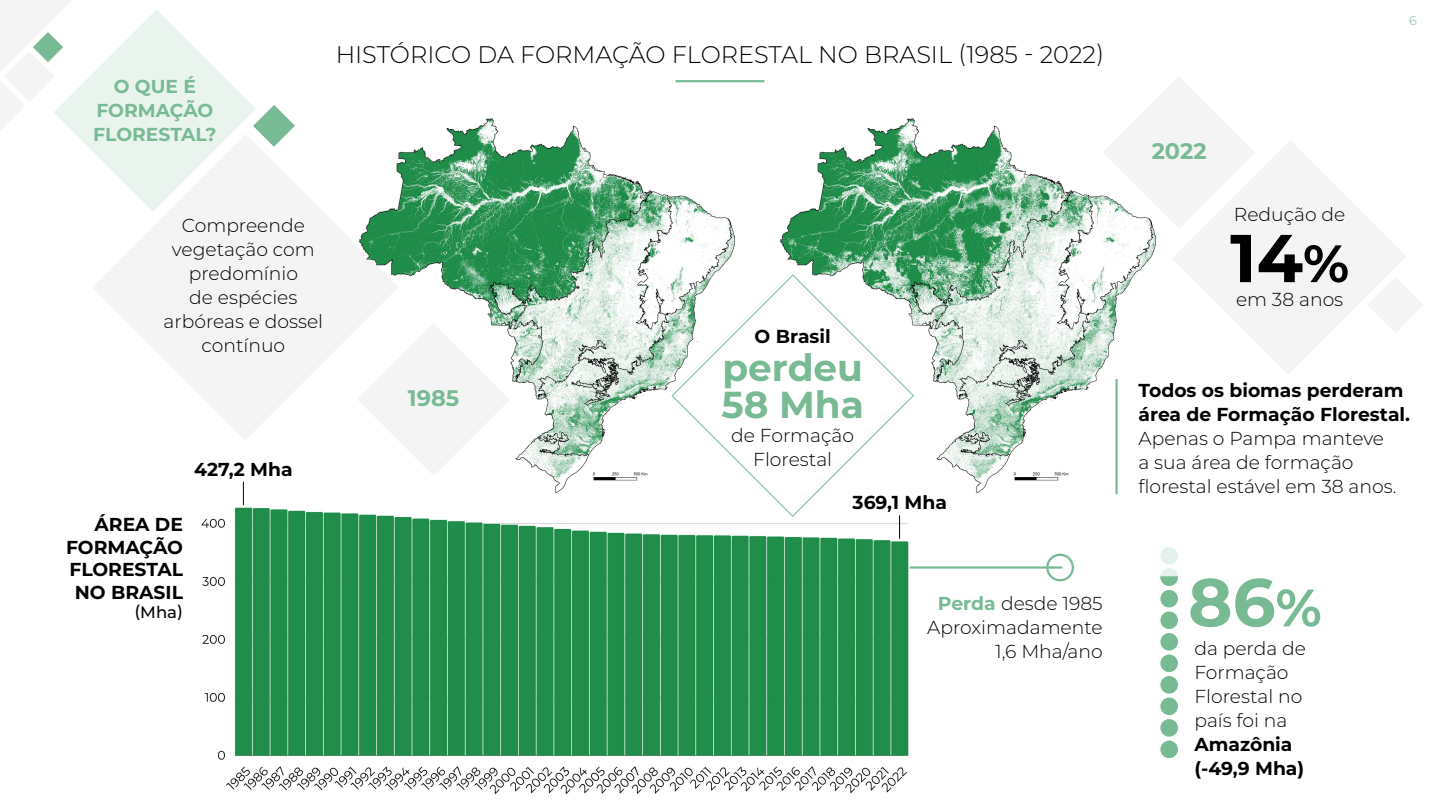
<style>
.page{position:relative;width:1440px;height:810px;background:#fff}
.page>*{position:absolute;margin:0;border:0;box-sizing:border-box;transform-origin:0 0}
.t1{font:700 67.5px "Montserrat";color:#000}
.t2{font:700 67.5px "Montserrat";color:#78ba94}
.t3{font:700 37.5px/37.5px "Montserrat";color:#78ba94}
.t4{font:300 24px "Montserrat";color:#000}
.t5{font:700 22.5px "Montserrat";color:#78ba94}
.t6{font:300 18.75px/24px "Montserrat";color:#000;text-align:center}
.t7{font:700 18.75px/22.5px "Montserrat";color:#000}
.t8{font:700 18.75px/24px "Montserrat";color:#78ba94;text-align:center}
.t9{font:500 16.5px "Montserrat";color:#000}
.t10{font:300 12.75px "Montserrat";color:#78ba94}
.s1{font-weight:700;color:#78ba94}
.s2{font-size:52.5px}
</style>
<div class="page">
<hr style="left:676px;top:80px;width:88px;height:2px;background:#78ba94">
<img style="left:202px;top:493px;width:708px;height:301px">
<img style="left:357px;top:118px;width:378px;height:376px">
<img style="left:780px;top:118px;width:376px;height:375px">
<svg style="left:93px;top:134px;width:306px;height:305px;fill:#f4f4f4"></svg>
<svg style="left:1173px;top:141px;width:233px;height:233px;fill:#f4f4f4"></svg>
<svg style="left:1367px;top:277px;width:55px;height:56px"></svg>
<div style="left:1160px;top:741px;width:18px;height:17px;background:#78ba94;border-radius:50%"></div>
<div style="left:1160px;top:719px;width:18px;height:18px;background:#78ba94;border-radius:50%"></div>
<div style="left:1160px;top:698px;width:18px;height:17px;background:#78ba94;border-radius:50%"></div>
<div style="left:1160px;top:676px;width:18px;height:18px;background:#78ba94;border-radius:50%"></div>
<div style="left:1160px;top:655px;width:18px;height:17px;background:#78ba94;border-radius:50%"></div>
<div style="left:1160px;top:611px;width:18px;height:18px;background:#78ba94;border-radius:50%"></div>
<div style="left:1160px;top:590px;width:18px;height:18px;background:#78ba94;border-radius:50%"></div>
<div style="left:1160px;top:547px;width:18px;height:17px;background:#e3f2eb;border-radius:50%"></div>
<svg style="left:1160px;top:568px;width:18px;height:18px"></svg>
<div style="left:1160px;top:633px;width:18px;height:18px;background:#78ba94;border-radius:50%"></div>
<svg style="left:357px;top:323px;width:153px;height:153px"></svg>
<svg style="left:1103px;top:77px;width:153px;height:152px"></svg>
<hr style="left:1115px;top:379px;width:3px;height:115px;background:#78ba94">
<div style="left:1046px;top:554px;width:28px;height:27px;border:2px solid #78ba94;border-radius:50%"></div>
<hr style="left:910px;top:566px;width:152px;height:3px;background:#78ba94">
<svg style="left:671px;top:274px;width:243px;height:243px"></svg>
<svg style="left:0;top:0;width:295px;height:212px"></svg>
<svg style="left:243px;top:482px;width:1px;height:23px"></svg>
<svg style="left:899px;top:515px;width:1px;height:24px"></svg>
<p class="t8" style="left:93px;top:73px;width:125px">O QUE É<br>FORMAÇÃO<br>FLORESTAL?</p>
<p class="t4" style="left:336px;top:38px;width:770px">HISTÓRICO DA FORMAÇÃO FLORESTAL NO BRASIL (1985 - 2022)</p>
<p class="t6" style="left:164px;top:212px;width:161px">Compreende vegetação com predomínio<br>de espécies arbóreas e dossel contínuo</p>
<p class="t7" style="left:194px;top:457px;width:100px">427,2 Mha</p>
<p class="t7" style="left:66px;top:512px;width:119px;text-align:right">ÁREA DE<br>FORMAÇÃO<br>FLORESTAL<br>NO BRASIL</p>
<p class="t9" style="left:134px;top:601px;width:50px">(Mha)</p>
<p class="t5" style="left:408px;top:382px;width:53px">1985</p>
<p class="t7" style="left:755px;top:324px;width:78px">O Brasil</p>
<h2 class="t3" style="left:721px;top:347px;width:144px">perdeu<br>58 Mha</h2>
<p class="t6" style="left:731px;top:423px;width:124px">de Formação<br>Florestal</p>
<p class="t7" style="left:853px;top:490px;width:96px">369,1 Mha</p>
<p class="t6" style="left:927px;top:591px;width:177px;text-align:right"><span class="s1">Perda</span> desde 1985<br>Aproximadamente<br>1,6 Mha/ano</p>
<p class="t5" style="left:1152px;top:135px;width:56px">2022</p>
<p class="t6" style="left:1234px;top:201px;width:113px">Redução de</p>
<h1 class="t1" style="left:1230px;top:210px;width:121px">14<span class="s2">%</span></h1>
<p class="t6" style="left:1236px;top:287px;width:109px">em 38 anos</p>
<p class="t10" style="left:1409px;top:12px;width:9px">6</p>
<p class="t7" style="left:1139px;top:378px;width:273px;line-height:24px">Todos os biomas perderam área de Formação Florestal.</p>
<p class="t6" style="left:1139px;top:426px;width:259px;text-align:left">Apenas o Pampa manteve a sua área de formação florestal estável em 38 anos.</p>
<h1 class="t2" style="left:1188px;top:554px;width:135px">86<span class="s2">%</span></h1>
<p class="t6" style="left:1194px;top:636px;width:113px;text-align:left">da perda de<br>Formação<br>Florestal no país foi na</p>
<p class="t7" style="left:1194px;top:732px;width:111px;line-height:24px">Amazônia (-49,9 Mha)</p>
</div>
